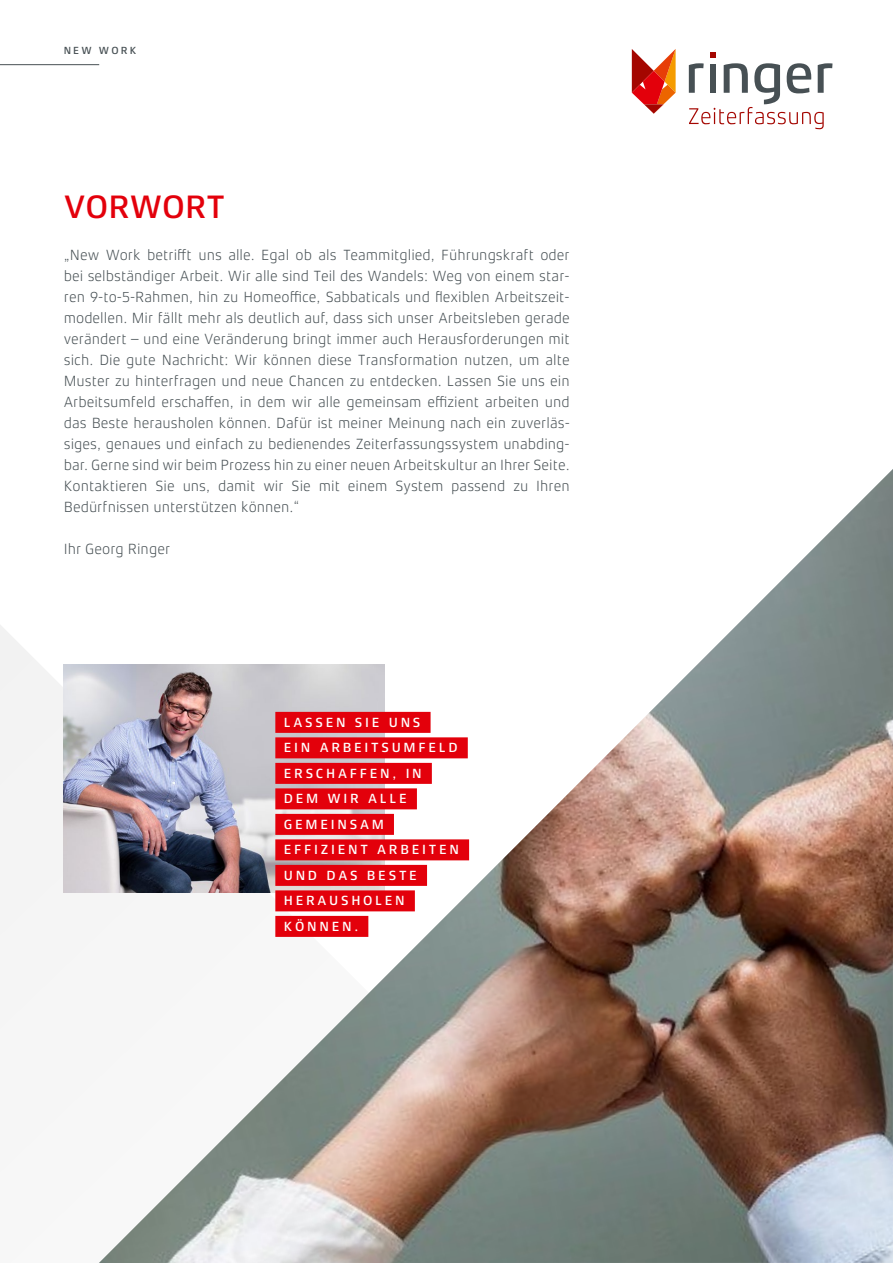
<style>
.page{position:relative;width:893px;height:1263px;background:#fff}
.page>*{position:absolute;margin:0;border:0;box-sizing:border-box;transform-origin:0 0}
.t1{font:500 33px "Xenois Sans Pro";color:#e3000b}
.t2{font:300 15px/21px "Xenois Sans Pro";color:#475054;text-align:justify}
.t3{font:500 13.5px/25.5px "Xenois Sans Pro";letter-spacing:.2em;color:#fff}
.t4{font:500 10.5px "Xenois Sans Pro";letter-spacing:.2em;color:#475054}
</style>
<div class="page">
<svg style="left:0;top:625px;width:99px;height:310px;fill:#f4f4f4"></svg>
<hr style="left:0;top:64px;width:99px;height:1px;background:#475054">
<svg style="left:632px;top:49px;width:44px;height:65px"></svg>
<svg style="left:689px;top:52px;width:143px;height:77px"></svg>
<img style="left:64px;top:664px;width:35px;height:228px">
<img style="left:99px;top:469px;width:794px;height:794px">
<p class="t4" style="left:64px;top:44px;width:74px">NEW WORK</p>
<h1 class="t1" style="left:64px;top:188px;width:163px">VORWORT</h1>
<p class="t2" style="left:64px;top:244px;width:508px">„New Work betrifft uns alle. Egal ob als Teammitglied, Führungskraft oder bei selbständiger Arbeit. Wir alle sind Teil des Wandels: Weg von einem star&shy;ren 9-to-5-Rahmen, hin zu Homeoffice, Sabbaticals und flexiblen Arbeitszeit&shy;modellen. Mir fällt mehr als deutlich auf, dass sich unser Arbeitsleben gerade verändert – und eine Veränderung bringt immer auch Herausforderungen mit sich. Die gute Nachricht: Wir können diese Transformation nutzen, um alte Muster zu hinterfragen und neue Chancen zu entdecken. Lassen Sie uns ein Arbeitsumfeld erschaffen, in dem wir alle gemeinsam effizient arbeiten und das Beste herausholen können. Dafür ist meiner Meinung nach ein zuverläs&shy;siges, genaues und einfach zu bedienendes Zeiterfassungssystem unabding&shy;bar. Gerne sind wir beim Prozess hin zu einer neuen Arbeitskultur an Ihrer Seite.<br>Kontaktieren Sie uns, damit wir Sie mit einem System passend zu Ihren Bedürfnissen unterstützen können.“</p>
<p class="t2" style="left:64px;top:539px;width:108px">Ihr Georg Ringer</p>
<p class="t3" style="left:284px;top:709px;width:177px">LASSEN SIE UNS<br>EIN ARBEITSUMFELD<br>ERSCHAFFEN, IN<br>DEM WIR ALLE<br>GEMEINSAM<br>EFFIZIENT ARBEITEN<br>UND DAS BESTE<br>HERAUSHOLEN<br>KÖNNEN.</p>
</div>
